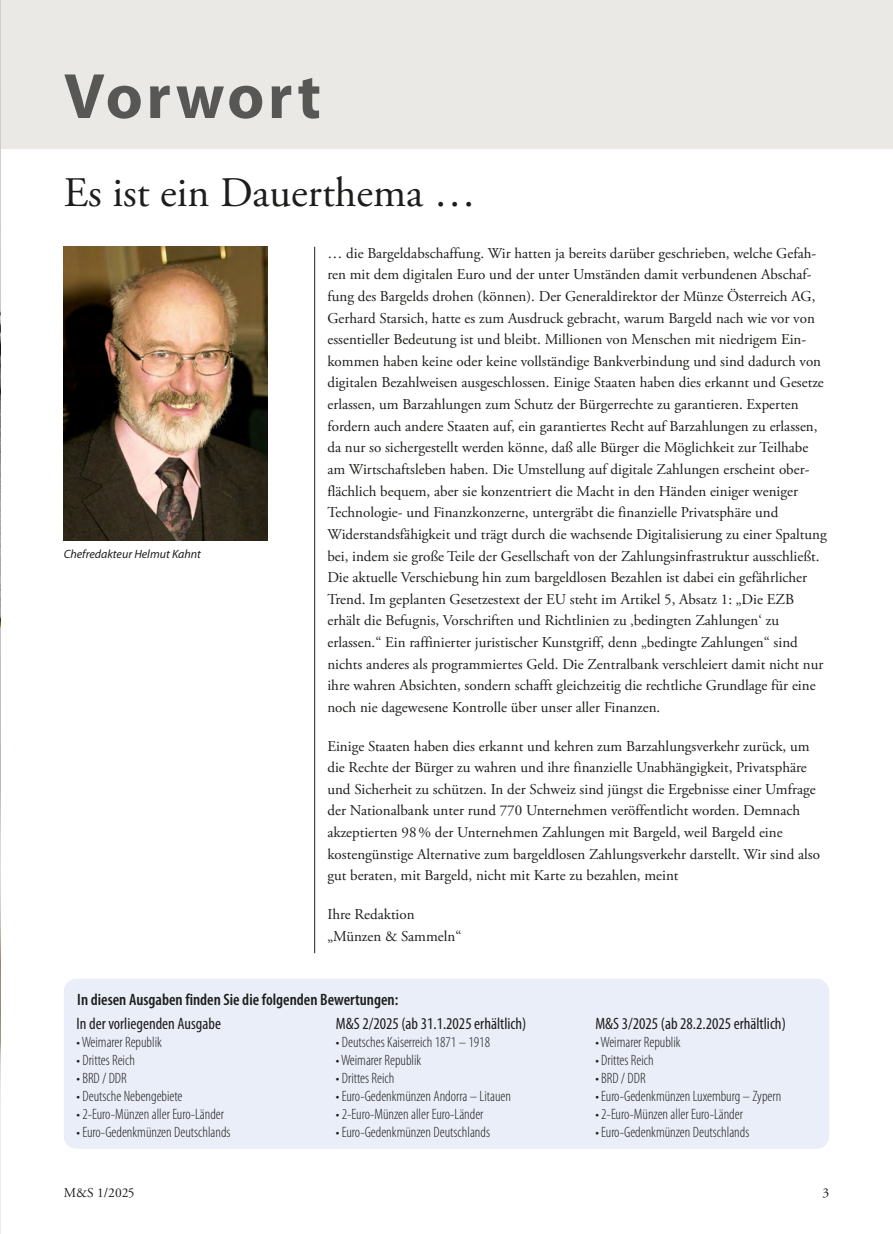
<style>
.page{position:relative;width:893px;height:1234px;background:#fff}
.page>*{position:absolute;margin:0;border:0;box-sizing:border-box;transform-origin:0 0}
.t1{font:700 64.5px "Myriad Pro";letter-spacing:.055em;color:#575756}
.t2{font:42px "Adobe Garamond Pro";color:#1d1d1b}
.t3{font:condensed 16.5px "Myriad Pro";color:#1d1d1b}
.t4{font:600 condensed 16.5px "Myriad Pro";color:#1d1d1b}
.t5{font:15px/21.6px "Adobe Garamond Pro";color:#1d1d1b}
.t6{font:300 condensed 15px "Myriad Pro";color:#1d1d1b}
.t7{font:13.5px "Adobe Garamond Pro";color:#1d1d1b}
.t8{font:italic 12px "Myriad Pro";color:#1d1d1b}
</style>
<div class="page">
<div style="left:0;top:0;width:893px;height:149px;background:#eae9e6"></div>
<img style="left:64px;top:247px;width:204px;height:293px">
<hr style="left:314px;top:247px;width:1px;height:705px;background:#1d1d1b">
<div style="left:64px;top:978px;width:765px;height:170px;background:#e9eef9;border-radius:13px"></div>
<img style="left:0;top:0;width:1px;height:1233px">
<h1 class="t1" style="left:64px;top:72px;width:259px">Vorwort</h1>
<h2 class="t2" style="left:64px;top:175px;width:413px">Es ist ein Dauerthema …</h2>
<p class="t8" style="left:64px;top:549px;width:139px">Chefredakteur Helmut Kahnt</p>
<p class="t5" style="left:327px;top:243px;width:501px">… die Bargeldabschaffung. Wir hatten ja bereits darüber geschrieben, welche Gefah&shy;ren mit dem digitalen Euro und der unter Umständen damit verbundenen Abschaf&shy;fung des Bargelds drohen (können). Der Generaldirektor der Münze Österreich AG, Gerhard Starsich, hatte es zum Ausdruck gebracht, warum Bargeld nach wie vor von essentieller Bedeutung ist und bleibt. Millionen von Menschen mit niedrigem Ein&shy;kommen haben keine oder keine vollständige Bankverbindung und sind dadurch von digitalen Bezahlweisen ausgeschlossen. Einige Staaten haben dies erkannt und Gesetze erlassen, um Barzahlungen zum Schutz der Bürgerrechte zu garantieren. Experten fordern auch andere Staaten auf, ein garantiertes Recht auf Barzahlungen zu erlassen, da nur so sichergestellt werden könne, daß alle Bürger die Möglichkeit zur Teilhabe am Wirtschaftsleben haben. Die Umstellung auf digitale Zahlungen erscheint ober&shy;flächlich bequem, aber sie konzentriert die Macht in den Händen einiger weniger Technologie- und Finanzkonzerne, untergräbt die finanzielle Privatsphäre und Widerstandsfähigkeit und trägt durch die wachsende Digitalisierung zu einer Spaltung bei, indem sie große Teile der Gesellschaft von der Zahlungsinfrastruktur ausschließt.<br>Die aktuelle Verschiebung hin zum bargeldlosen Bezahlen ist dabei ein gefährlicher Trend. Im geplanten Gesetzestext der EU steht im Artikel 5, Absatz 1: „Die EZB erhält die Befugnis, Vorschriften und Richtlinien zu ‚bedingten Zahlungen‘ zu erlassen.“ Ein raffinierter juristischer Kunstgriff, denn „bedingte Zahlungen“ sind nichts anderes als programmiertes Geld. Die Zentralbank verschleiert damit nicht nur ihre wahren Absichten, sondern schafft gleichzeitig die rechtliche Grundlage für eine noch nie dagewesene Kontrolle über unser aller Finanzen.</p>
<p class="t5" style="left:327px;top:736px;width:494px">Einige Staaten haben dies erkannt und kehren zum Barzahlungsverkehr zurück, um die Rechte der Bürger zu wahren und ihre finanzielle Unabhängigkeit, Privatsphäre und Sicherheit zu schützen. In der Schweiz sind jüngst die Ergebnisse einer Umfrage der Nationalbank unter rund 770 Unternehmen veröffentlicht worden. Demnach akzeptierten 98 % der Unternehmen Zahlungen mit Bargeld, weil Bargeld eine kostengünstige Alternative zum bargeldlosen Zahlungsverkehr darstellt. Wir sind also gut beraten, mit Bargeld, nicht mit Karte zu bezahlen, meint</p>
<p class="t5" style="left:327px;top:904px;width:136px">Ihre Redaktion „Münzen &amp; Sammeln“</p>
<p class="t4" style="left:77px;top:992px;width:322px">In diesen Ausgaben finden Sie die folgenden Bewertungen:</p>
<p class="t3" style="left:77px;top:1017px;width:146px">In der vorliegenden Ausgabe</p>
<p class="t6" style="left:77px;top:1036px;width:87px">• Weimarer Republik</p>
<p class="t6" style="left:77px;top:1054px;width:60px">• Drittes Reich</p>
<p class="t6" style="left:77px;top:1072px;width:52px">• BRD / DDR</p>
<p class="t6" style="left:77px;top:1090px;width:108px">• Deutsche Nebengebiete</p>
<p class="t6" style="left:77px;top:1108px;width:149px">• 2-Euro-Münzen aller Euro-Länder</p>
<p class="t6" style="left:77px;top:1126px;width:156px">• Euro-Gedenkmünzen Deutschlands</p>
<p class="t3" style="left:336px;top:1017px;width:192px">M&amp;S 2/2025 (ab 31.1.2025 erhältlich)</p>
<p class="t6" style="left:336px;top:1036px;width:156px">• Deutsches Kaiserreich 1871 – 1918</p>
<p class="t6" style="left:336px;top:1054px;width:87px">• Weimarer Republik</p>
<p class="t6" style="left:336px;top:1072px;width:60px">• Drittes Reich</p>
<p class="t6" style="left:336px;top:1090px;width:177px">• Euro-Gedenkmünzen Andorra – Litauen</p>
<p class="t6" style="left:336px;top:1108px;width:149px">• 2-Euro-Münzen aller Euro-Länder</p>
<p class="t6" style="left:336px;top:1126px;width:156px">• Euro-Gedenkmünzen Deutschlands</p>
<p class="t3" style="left:595px;top:1017px;width:192px">M&amp;S 3/2025 (ab 28.2.2025 erhältlich)</p>
<p class="t6" style="left:595px;top:1036px;width:87px">• Weimarer Republik</p>
<p class="t6" style="left:595px;top:1054px;width:60px">• Drittes Reich</p>
<p class="t6" style="left:595px;top:1072px;width:52px">• BRD / DDR</p>
<p class="t6" style="left:595px;top:1090px;width:187px">• Euro-Gedenkmünzen Luxemburg – Zypern</p>
<p class="t6" style="left:595px;top:1108px;width:149px">• 2-Euro-Münzen aller Euro-Länder</p>
<p class="t6" style="left:595px;top:1126px;width:156px">• Euro-Gedenkmünzen Deutschlands</p>
<p class="t7" style="left:64px;top:1186px;width:72px">M&amp;S 1/2025</p>
<p class="t7" style="left:822px;top:1186px;width:8px">3</p>
</div>
